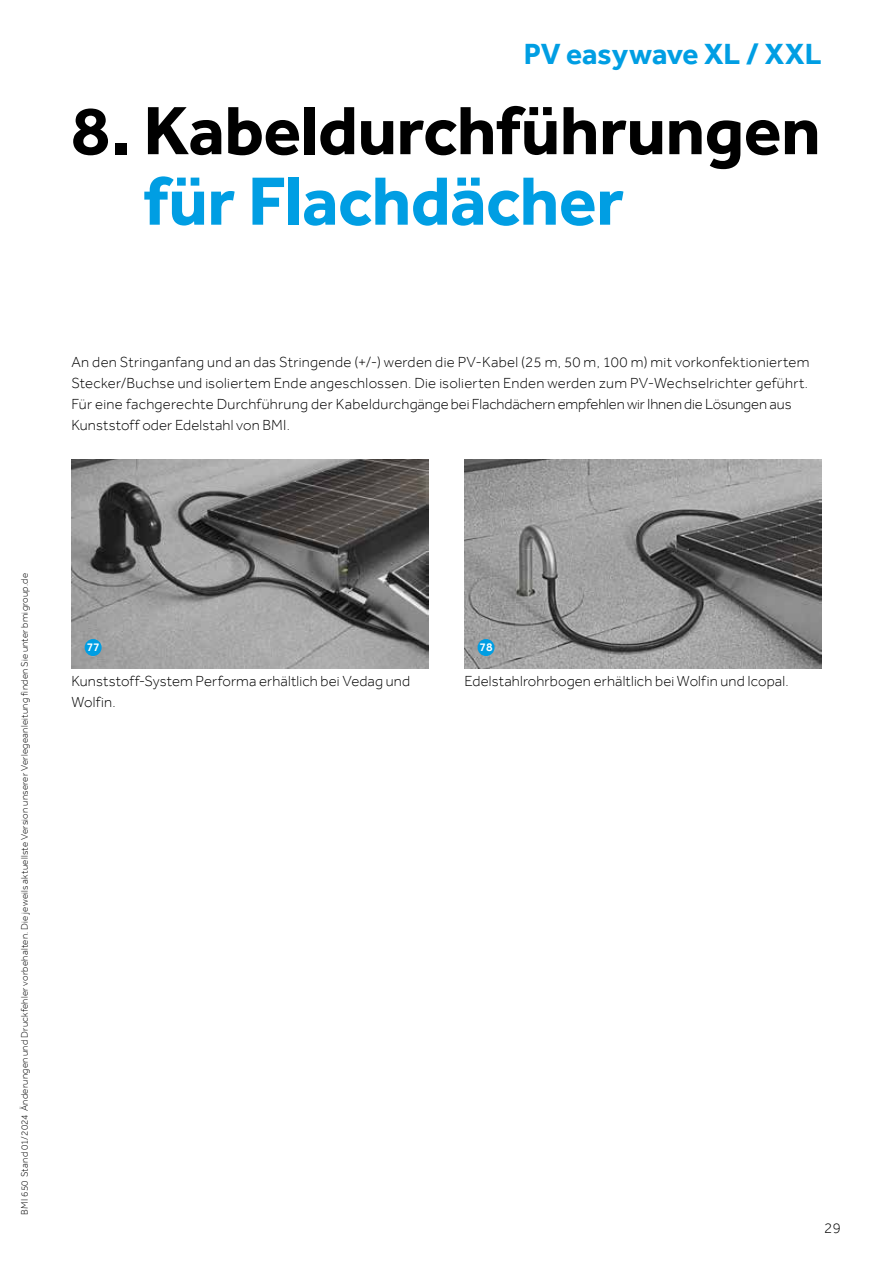
<style>
.page{position:relative;width:893px;height:1263px;background:#fff}
.page>*{position:absolute;margin:0;border:0;box-sizing:border-box;transform-origin:0 0}
.t1{font:700 70.5px "Effra";letter-spacing:-.005em;color:#000}
.t2{font:700 70.5px "Effra";letter-spacing:-.01em;color:#009ee3}
.t3{font:700 30px "Effra";color:#009ee3}
.t4{font:300 15px/21px "Effra";letter-spacing:.01em;color:#000}
.t5{font:500 12px "Effra";color:#fff}
.t6{font:300 9.75px "Effra";letter-spacing:.025em;color:#000}
</style>
<div class="page">
<img style="left:71px;top:460px;width:358px;height:209px">
<div style="left:85px;top:639px;width:17px;height:17px;background:#009ee3;border-radius:50%"></div>
<img style="left:464px;top:460px;width:357px;height:209px">
<div style="left:477px;top:639px;width:18px;height:17px;background:#009ee3;border-radius:50%"></div>
<h2 class="t3" style="left:524px;top:36px;width:299px">PV easywave XL / XXL</h2>
<h1 class="t1" style="left:71px;top:89px;width:751px">8. Kabeldurchführungen</h1>
<h1 class="t2" style="left:143px;top:159px;width:482px">für Flachdächer</h1>
<p class="t4" style="left:71px;top:351px;width:740px">An den Stringanfang und an das Stringende (+/-) werden die PV-Kabel (25 m, 50 m, 100 m) mit vorkonfektioniertem Stecker/Buchse und isoliertem Ende angeschlossen. Die isolierten Enden werden zum PV-Wechselrichter geführt.<br>Für eine fachgerechte Durchführung der Kabeldurchgänge bei Flachdächern empfehlen wir Ihnen die Lösungen aus Kunststoff oder Edelstahl von BMI.</p>
<p class="t6" style="left:19px;top:1214px;width:643px;rotate:-90deg">BMI 650 Stand 01/2024 Änderungen und Druckfehler vorbehalten. Die jeweils aktuellste Version unserer Verlegeanleitung finden Sie unter bmigroup.de</p>
<p class="t5" style="left:87px;top:640px;width:15px">77</p>
<p class="t4" style="left:71px;top:670px;width:340px">Kunststoff-System Performa erhältlich bei Vedag und<br>Wolfin.</p>
<p class="t5" style="left:480px;top:640px;width:15px">78</p>
<p class="t4" style="left:464px;top:670px;width:326px">Edelstahlrohrbogen erhältlich bei Wolfin und Icopal.</p>
<p class="t4" style="left:824px;top:1218px;width:19px">29</p>
</div>
